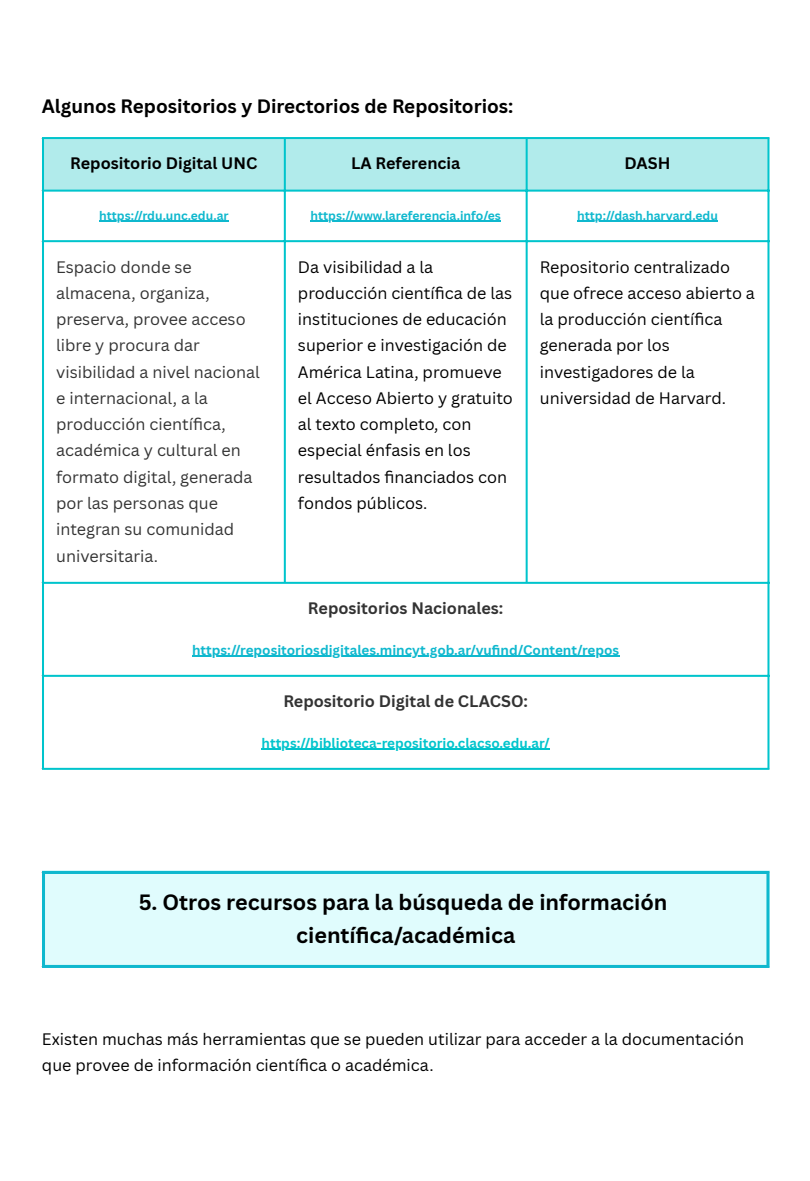
<style>
.page{position:relative;width:810px;height:1181px;background:#fff}
.page>*{position:absolute;margin:0;border:0;box-sizing:border-box;transform-origin:0 0}
.t1{font:700 21.6px/32.4px "Canva Sans";color:#000;text-align:center}
.t2{font:700 18.9px "Canva Sans";color:#000}
.t3{font:16.2px/26.2px "Canva Sans";color:#000}
.t4{font:16.2px/26.2px "Canva Sans";color:#333}
.t5{font:700 16.2px "Canva Sans";color:#333}
.t6{font:700 16.2px "Canva Sans";color:#000}
.t7{font:700 13.5px "Canva Sans";color:#0fb8ce}
.t8{font:700 13.5px "Canva Sans";color:#00c4cc}
.t9{font:700 12.15px "Canva Sans";color:#0fb8ce}
</style>
<div class="page">
<div style="left:44px;top:139px;width:723px;height:51px;background:#b1ebeb"></div>
<hr style="left:99px;top:221px;width:130px;height:1px;background:#0fb8ce">
<hr style="left:311px;top:221px;width:190px;height:1px;background:#0fb8ce">
<hr style="left:577px;top:221px;width:141px;height:1px;background:#0fb8ce">
<hr style="left:192px;top:655px;width:427px;height:1px;background:#0fb8ce">
<hr style="left:262px;top:748px;width:288px;height:1px;background:#00c4cc">
<hr style="left:42px;top:139px;width:2px;height:628px;background:#00c4cc">
<hr style="left:284px;top:139px;width:2px;height:443px;background:#00c4cc">
<hr style="left:526px;top:139px;width:2px;height:443px;background:#00c4cc">
<hr style="left:767px;top:139px;width:2px;height:628px;background:#00c4cc">
<hr style="left:42px;top:137px;width:727px;height:2px;background:#00c4cc">
<hr style="left:42px;top:190px;width:727px;height:2px;background:#00c4cc">
<hr style="left:42px;top:240px;width:727px;height:2px;background:#00c4cc">
<hr style="left:42px;top:582px;width:727px;height:2px;background:#00c4cc">
<hr style="left:42px;top:675px;width:727px;height:2px;background:#00c4cc">
<hr style="left:42px;top:767px;width:727px;height:3px;background:#00c4cc">
<div style="left:42px;top:871px;width:727px;height:97px;background:#e0fcfd"></div>
<hr style="left:42px;top:874px;width:3px;height:90px;background:#0fb8ce">
<hr style="left:766px;top:874px;width:3px;height:90px;background:#0fb8ce">
<hr style="left:42px;top:871px;width:727px;height:3px;background:#0fb8ce">
<svg style="left:42px;top:964px;width:727px;height:4px;fill:#0fb8ce"></svg>
<p class="t2" style="left:42px;top:93px;width:473px">Algunos Repositorios y Directorios de Repositorios:</p>
<p class="t6" style="left:70px;top:152px;width:189px">Repositorio Digital UNC</p>
<p class="t6" style="left:351px;top:152px;width:111px">LA Referencia</p>
<p class="t6" style="left:625px;top:152px;width:47px">DASH</p>
<p class="t9" style="left:99px;top:207px;width:131px">https://rdu.unc.edu.ar</p>
<p class="t9" style="left:311px;top:207px;width:192px">https://www.lareferencia.info/es</p>
<p class="t9" style="left:577px;top:207px;width:142px">http://dash.harvard.edu</p>
<p class="t4" style="left:56px;top:253px;width:205px">Espacio donde se almacena, organiza, preserva, provee acceso libre y procura dar visibilidad a nivel nacional e internacional, a la producción científi ca, académica y cultural en formato digital, generada por las personas que integran su comunidad universitaria.</p>
<p class="t3" style="left:298px;top:253px;width:217px">Da visibilidad a la producción científi ca de las instituciones de educación superior e investigación de<br>América Latina, promueve el Acceso Abierto y gratuito al texto completo, con especial énfasis en los resultados fi nanciados con fondos públicos.</p>
<p class="t3" style="left:540px;top:253px;width:217px">Repositorio centralizado que ofrece acceso abierto a la producción científi ca generada por los investigadores de la universidad de Harvard.</p>
<p class="t5" style="left:308px;top:597px;width:197px">Repositorios Nacionales:</p>
<p class="t7" style="left:192px;top:640px;width:429px">https://repositoriosdigitales.mincyt.gob.ar/vufi nd/Content/repos</p>
<p class="t5" style="left:283px;top:690px;width:246px">Repositorio Digital de CLACSO:</p>
<p class="t8" style="left:262px;top:733px;width:290px">https://biblioteca-repositorio.clacso.edu.ar/</p>
<p class="t1" style="left:139px;top:885px;width:530px">5. Otros recursos para la búsqueda de información científi ca/académica</p>
<p class="t3" style="left:42px;top:1025px;width:704px">Existen muchas más herramientas que se pueden utilizar para acceder a la documentación que provee de información científi ca o académica.</p>
</div>
